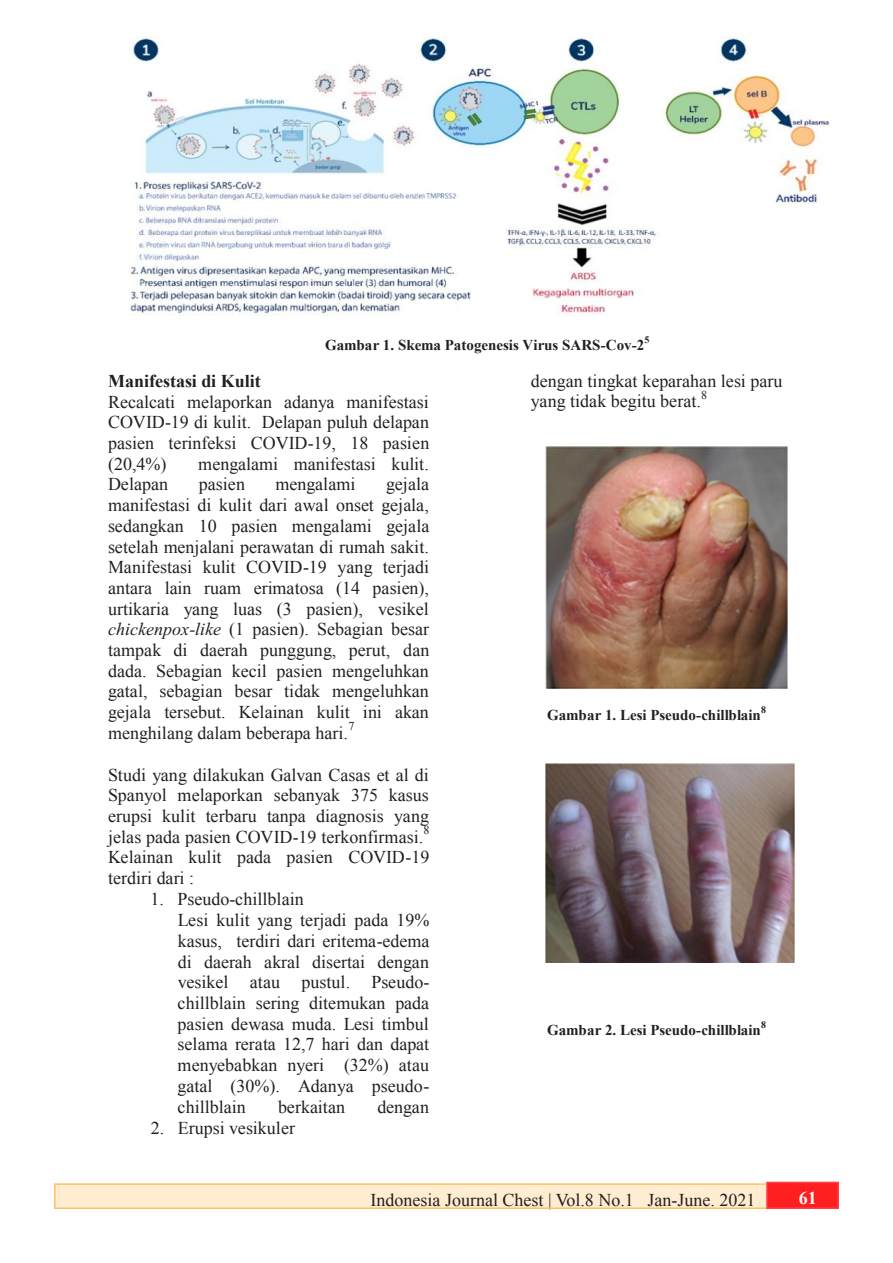
<style>
.page{position:relative;width:893px;height:1263px;background:#fff}
.page>*{position:absolute;margin:0;border:0;box-sizing:border-box;transform-origin:0 0}
.t1{font:18px/20.7px "Times New Roman";color:#231f20}
.t2{font:700 18px "Times New Roman";color:#fff}
.t3{font:700 15px "Times New Roman";color:#231f20}
.t4{font:12px "Times New Roman";color:#231f20}
.t5{font:700 9.9px "Times New Roman";color:#231f20}
.s1{font-weight:700}
.s2{font-style:italic}
</style>
<div class="page">
<div style="left:55px;top:1184px;width:783px;height:24px;background:#ffecd1"></div>
<div style="left:54px;top:1183px;width:785px;height:26px;border:2px solid #ffc260"></div>
<div style="left:766px;top:1182px;width:73px;height:27px;background:#ff1f20;border:2px solid #ff4047"></div>
<img style="left:129px;top:36px;width:701px;height:279px">
<img style="left:545px;top:446px;width:242px;height:242px">
<img style="left:545px;top:962px;width:250px;height:1px">
<img style="left:545px;top:763px;width:250px;height:199px">
<p class="t3" style="left:325px;top:334px;width:321px">Gambar 1. Skema Patogenesis Virus SARS-Cov-2</p>
<p class="t5" style="left:644px;top:333px;width:6px">5</p>
<p class="t1" style="left:108px;top:370px;width:323px"><span class="s1">Manifestasi di Kulit<br></span>Recalcati melaporkan adanya manifestasi<br>COVID-19 di kulit. Delapan puluh delapan pasien terinfeksi COVID-19, 18 pasien (20,4%)</p>
<p class="t1" style="left:531px;top:370px;width:253px">dengan tingkat keparahan lesi paru yang tidak begitu berat.</p>
<p class="t4" style="left:701px;top:387px;width:7px">8</p>
<p class="t1" style="left:198px;top:453px;width:232px">mengalami manifestasi kulit.</p>
<p class="t1" style="left:108px;top:474px;width:323px;text-align:justify;text-indent:278px">gejala manifestasi di kulit dari awal onset gejala, sedangkan 10 pasien mengalami gejala setelah menjalani perawatan di rumah sakit.<br>Manifestasi kulit COVID-19 yang terjadi antara lain ruam erimatosa (14 pasien), urtikaria yang luas (3 pasien), vesikel <span class="s2">chickenpox-like</span> (1 pasien). Sebagian besar tampak di daerah punggung, perut, dan dada. Sebagian kecil pasien mengeluhkan gatal, sebagian besar tidak mengeluhkan gejala tersebut. Kelainan kulit ini akan menghilang dalam beberapa hari.</p>
<p class="t1" style="left:108px;top:474px;width:62px">Delapan</p>
<p class="t1" style="left:199px;top:474px;width:48px">pasien</p>
<p class="t1" style="left:276px;top:474px;width:81px">mengalami</p>
<p class="t4" style="left:348px;top:718px;width:7px">7</p>
<p class="t1" style="left:108px;top:764px;width:323px;text-align:justify">Studi yang dilakukan Galvan Casas et al di Spanyol melaporkan sebanyak 375 kasus erupsi kulit terbaru tanpa diagnosis yang jelas pada pasien COVID-19 terkonfirmasi.</p>
<p class="t4" style="left:423px;top:822px;width:7px">8</p>
<p class="t1" style="left:108px;top:847px;width:323px">Kelainan kulit pada pasien COVID-19 terdiri dari :</p>
<p class="t1" style="left:178px;top:888px;width:253px;text-indent:-27px">1. Pseudo-chillblain<br>Lesi kulit yang terjadi pada 19% kasus, terdiri dari eritema-edema di daerah akral disertai dengan vesikel atau pustul. Pseudo&shy;chillblain sering ditemukan pada pasien dewasa muda. Lesi timbul selama rerata 12,7 hari dan dapat menyebabkan nyeri (32%) atau gatal (30%). Adanya pseudo&shy;chillblain</p>
<p class="t1" style="left:278px;top:1096px;width:68px">berkaitan</p>
<p class="t1" style="left:377px;top:1096px;width:53px">dengan</p>
<p class="t1" style="left:151px;top:1117px;width:146px">2. Erupsi vesikuler</p>
<p class="t3" style="left:547px;top:704px;width:215px">Gambar 1. Lesi Pseudo-chillblain</p>
<p class="t5" style="left:761px;top:703px;width:6px">8</p>
<p class="t3" style="left:547px;top:1020px;width:215px">Gambar 2. Lesi Pseudo-chillblain</p>
<p class="t5" style="left:761px;top:1018px;width:6px">8</p>
<p class="t1" style="left:370px;top:1190px;width:386px">Indonesia Journal Chest | Vol.8 No.1 Jan-June. 2021</p>
<p class="t2" style="left:799px;top:1185px;width:19px">61</p>
<p class="t2" style="left:789px;top:1187px;width:19px">61</p>
</div>
